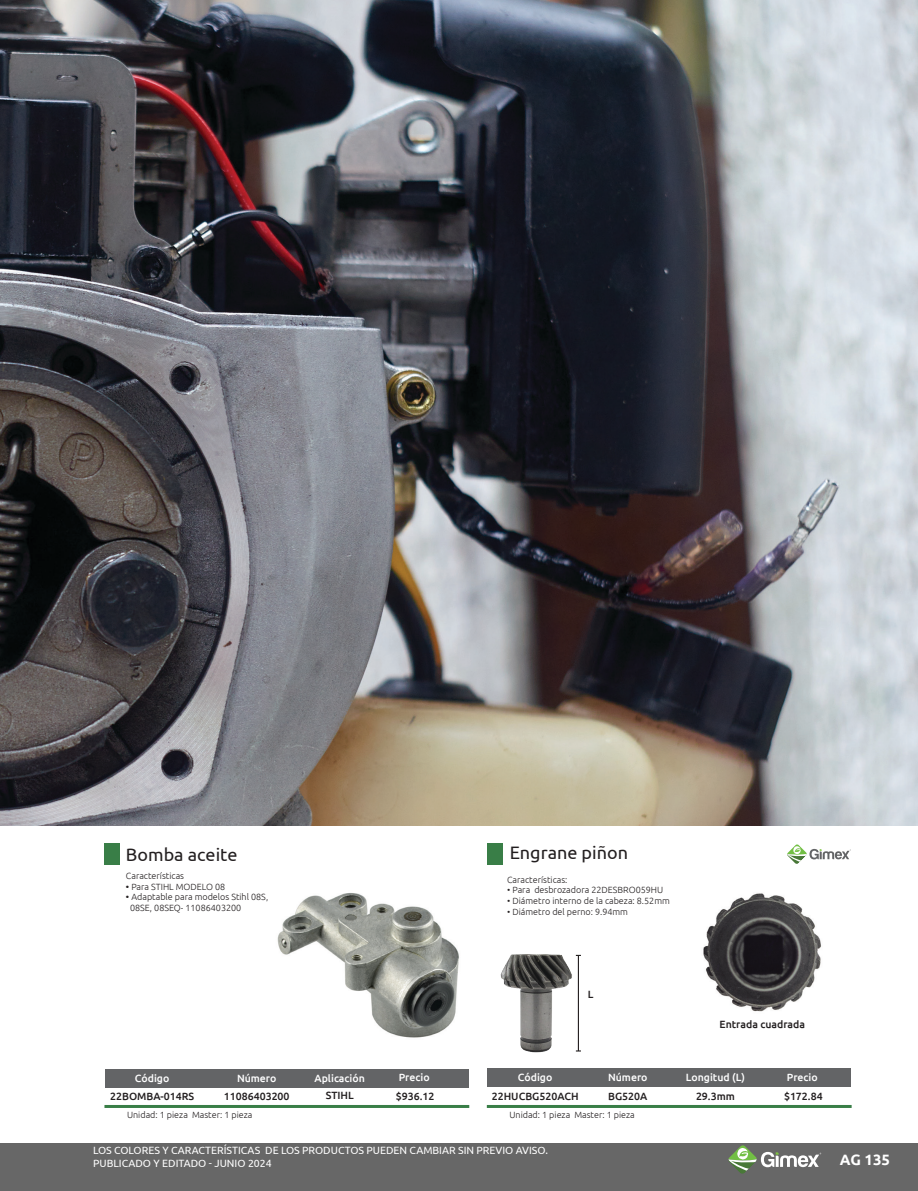
<style>
.page{position:relative;width:918px;height:1191px;background:#fff}
.page>*{position:absolute;margin:0;border:0;box-sizing:border-box;transform-origin:0 0}
.TÍTULOS_DE_PRODUCTOS{font:18px "Ubuntu";color:#231f20}
.t1{font:700 15px "Ubuntu";color:#fff}
.t2{font:10.5px/12.6px "Ubuntu";color:#fff}
.CODIGO{font:500 10.5px "Ubuntu";color:#231f20}
.ENCABEZADO_DE_TABLA{font:500 10.5px "Ubuntu";color:#fff}
.COTAS{font:500 10.5px "Ubuntu";color:#231f20}
.CARACTERISTICAS{font:300 9px "Ubuntu";color:#231f20}
.MASTER_UNIDAD{font:300 9px "Ubuntu";color:#231f20}
.s1{font-weight:500}
</style>
<div class="page">
<div style="left:0;top:1143px;width:917px;height:48px;background:#676767"></div>
<svg style="left:728px;top:1145px;width:92px;height:28px"></svg>
<img style="left:0;top:0;width:917px;height:826px">
<img style="left:500px;top:954px;width:72px;height:99px">
<img style="left:703px;top:893px;width:118px;height:119px">
<img style="left:277px;top:893px;width:182px;height:145px">
<div style="left:487px;top:843px;width:16px;height:22px;background:#397e47"></div>
<div style="left:104px;top:843px;width:15px;height:22px;background:#397e47"></div>
<div style="left:105px;top:1069px;width:363px;height:18px;background:#636466"></div>
<div style="left:487px;top:1068px;width:363px;height:18px;background:#636466"></div>
<hr style="left:104px;top:1105px;width:365px;height:3px;background:#397e47">
<hr style="left:486px;top:1105px;width:365px;height:3px;background:#397e47">
<hr style="left:577px;top:955px;width:2px;height:96px;background:#231f20">
<svg style="left:787px;top:844px;width:63px;height:19px"></svg>
<p class="TÍTULOS_DE_PRODUCTOS" style="left:126px;top:844px;width:113px">Bomba aceite</p>
<p class="CARACTERISTICAS" style="left:126px;top:870px;width:60px">Características</p>
<p class="CARACTERISTICAS" style="left:126px;top:881px;width:101px"><span class="s1">•</span> Para STIHL MODELO 08</p>
<p class="CARACTERISTICAS" style="left:126px;top:892px;width:144px"><span class="s1">•</span> Adaptable para modelos Stihl 08S,</p>
<p class="CARACTERISTICAS" style="left:130px;top:902px;width:113px">08SE, 08SEQ- 11086403200</p>
<p class="TÍTULOS_DE_PRODUCTOS" style="left:509px;top:842px;width:120px">Engrane piñon</p>
<p class="CARACTERISTICAS" style="left:507px;top:874px;width:62px">Características:</p>
<p class="CARACTERISTICAS" style="left:507px;top:885px;width:158px">• Para desbrozadora 22DESBRO059HU</p>
<p class="CARACTERISTICAS" style="left:507px;top:895px;width:164px">• Diámetro interno de la cabeza: 8.52mm</p>
<p class="CARACTERISTICAS" style="left:507px;top:906px;width:122px">• Diámetro del perno: 9.94mm</p>
<p class="COTAS" style="left:587px;top:988px;width:7px">L</p>
<p class="COTAS" style="left:719px;top:1018px;width:87px">Entrada cuadrada</p>
<p class="ENCABEZADO_DE_TABLA" style="left:135px;top:1071px;width:36px">Código</p>
<p class="ENCABEZADO_DE_TABLA" style="left:237px;top:1071px;width:41px">Número</p>
<p class="ENCABEZADO_DE_TABLA" style="left:518px;top:1070px;width:36px">Código</p>
<p class="ENCABEZADO_DE_TABLA" style="left:608px;top:1070px;width:41px">Número</p>
<p class="MASTER_UNIDAD" style="left:127px;top:1109px;width:127px">Unidad: 1 pieza Master: 1 pieza</p>
<p class="MASTER_UNIDAD" style="left:509px;top:1109px;width:127px">Unidad: 1 pieza Master: 1 pieza</p>
<p class="ENCABEZADO_DE_TABLA" style="left:314px;top:1071px;width:52px">Aplicación</p>
<p class="ENCABEZADO_DE_TABLA" style="left:685px;top:1070px;width:60px">Longitud (L)</p>
<p class="ENCABEZADO_DE_TABLA" style="left:398px;top:1071px;width:32px">Precio</p>
<p class="ENCABEZADO_DE_TABLA" style="left:786px;top:1071px;width:32px">Precio</p>
<p class="CODIGO" style="left:396px;top:1089px;width:40px">$936.12</p>
<p class="CODIGO" style="left:783px;top:1089px;width:40px">$172.84</p>
<p class="CODIGO" style="left:110px;top:1090px;width:85px">22BOMBA-014RS</p>
<p class="CODIGO" style="left:224px;top:1090px;width:67px">11086403200</p>
<p class="CODIGO" style="left:325px;top:1089px;width:29px">STIHL</p>
<p class="CODIGO" style="left:491px;top:1090px;width:88px">22HUCBG520ACH</p>
<p class="CODIGO" style="left:608px;top:1090px;width:41px">BG520A</p>
<p class="CODIGO" style="left:695px;top:1090px;width:40px">29.3mm</p>
<p class="t2" style="left:93px;top:1144px;width:456px">LOS COLORES Y CARACTERÍSTICAS DE LOS PRODUCTOS PUEDEN CAMBIAR SIN PREVIO AVISO.<br>PUBLICADO Y EDITADO - JUNIO 2024</p>
<h2 class="t1" style="left:839px;top:1151px;width:52px">AG 135</h2>
</div>
